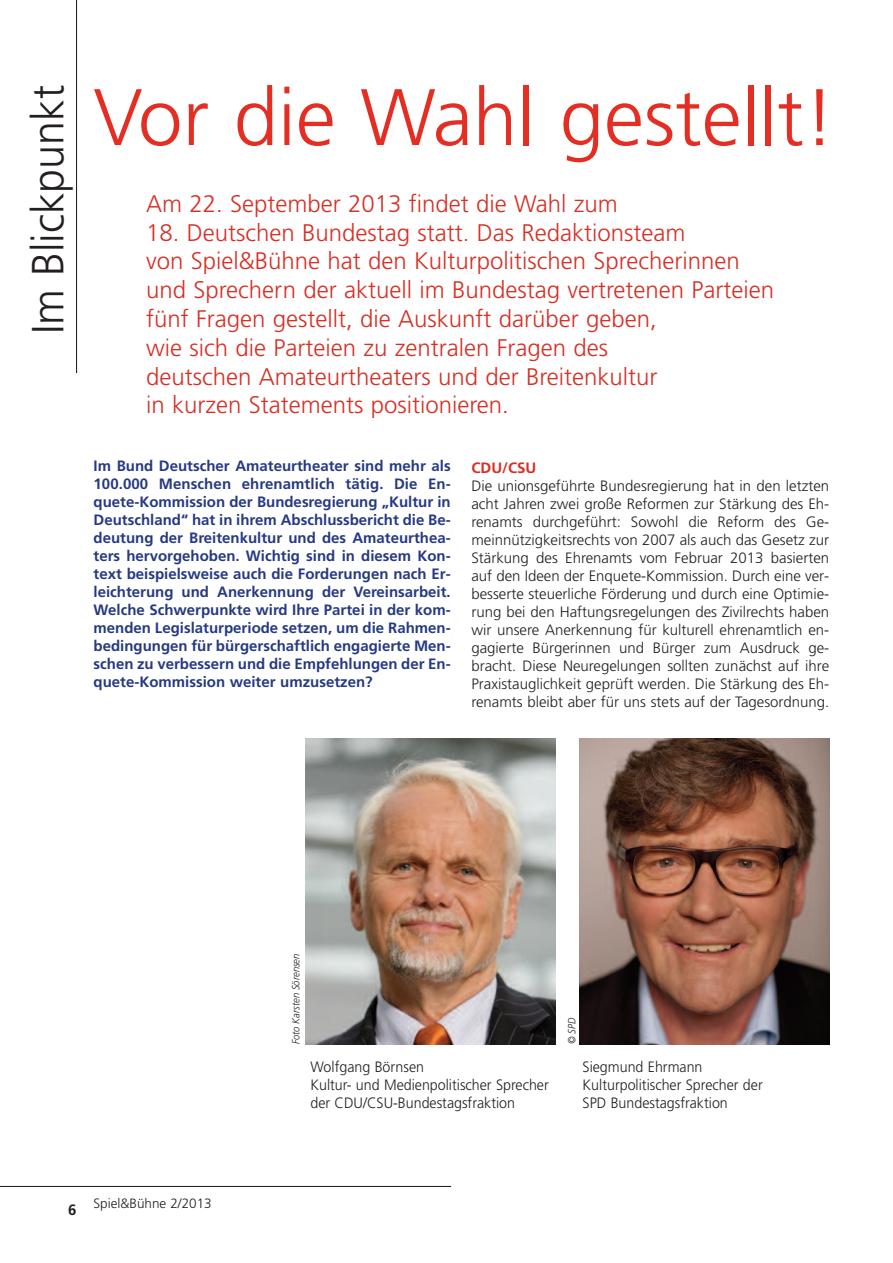
<style>
.page{position:relative;width:893px;height:1263px;background:#fff}
.page>*{position:absolute;margin:0;border:0;box-sizing:border-box;transform-origin:0 0}
.t1{font:300 79.95px "Frutiger";color:#e52e23}
.t2{font:300 45px "Frutiger";color:#231f20;scale:.95 1}
.t3{font:300 24px/28.8px "Frutiger";color:#d62f24}
.t4{font:300 15px/18px "Frutiger";color:#231f20;text-align:justify}
.t5{font:700 15px/18px "Frutiger";color:#263a83;text-align:justify}
.t6{font:300 15px/18px "Frutiger";color:#231f20;scale:.95 1}
.t7{font:700 15px "Frutiger";color:#d62f24}
.t8{font:300 13.5px "Frutiger";color:#231f20}
.t9{font:italic 300 10.5px "Frutiger";color:#231f20;scale:.9 1}
.s1{font-weight:700;font-size:15px}
</style>
<div class="page">
<hr style="left:0;top:1186px;width:451px;height:1px;background:#231f20">
<hr style="left:76px;top:0;width:1px;height:373px;background:#231f20">
<img style="left:305px;top:738px;width:250px;height:306px">
<img style="left:579px;top:738px;width:250px;height:306px">
<h2 class="t2" style="left:30px;top:334px;width:264px;rotate:-90deg">Im Blickpunkt</h2>
<h1 class="t1" style="left:94px;top:85px;width:743px">Vor die Wahl gestellt!</h1>
<h3 class="t3" style="left:146px;top:191px;width:473px">Am 22. September 2013 findet die Wahl zum</h3>
<p class="t3" style="left:146px;top:220px;width:630px">18. Deutschen Bundestag statt. Das Redaktionsteam<br>von Spiel&amp;Bühne hat den Kulturpolitischen Sprecherinnen und Sprechern der aktuell im Bundestag vertretenen Parteien fünf Fragen gestellt, die Auskunft darüber geben,<br>wie sich die Parteien zu zentralen Fragen des<br>deutschen Amateurtheaters und der Breitenkultur<br>in kurzen Statements positionieren.</p>
<p class="t5" style="left:94px;top:457px;width:359px">Im Bund Deutscher Amateurtheater sind mehr als 100.000 Menschen ehrenamtlich tätig. Die En&shy;quete-Kommission der Bundesregierung „Kultur in Deutschland“ hat in ihrem Abschlussbericht die Be&shy;deutung der Breitenkultur und des Amateurthea&shy;ters hervorgehoben. Wichtig sind in diesem Kon&shy;text beispielsweise auch die Forderungen nach Er&shy;leichterung und Anerkennung der Vereinsarbeit.<br>Welche Schwerpunkte wird Ihre Partei in der kom&shy;menden Legislaturperiode setzen, um die Rahmen&shy;bedingungen für bürgerschaftlich engagierte Men&shy;schen zu verbessern und die Empfehlungen der En&shy;quete-Kommission weiter umzusetzen?</p>
<p class="t7" style="left:471px;top:462px;width:66px">CDU/CSU</p>
<p class="t4" style="left:471px;top:478px;width:359px">Die unionsgeführte Bundesregierung hat in den letzten acht Jahren zwei große Reformen zur Stärkung des Eh&shy;renamts durchgeführt: Sowohl die Reform des Ge&shy;meinnützigkeitsrechts von 2007 als auch das Gesetz zur Stärkung des Ehrenamts vom Februar 2013 basierten auf den Ideen der Enquete-Kommission. Durch eine ver&shy;besserte steuerliche Förderung und durch eine Optimie&shy;rung bei den Haftungsregelungen des Zivilrechts haben wir unsere Anerkennung für kulturell ehrenamtlich en&shy;gagierte Bürgerinnen und Bürger zum Ausdruck ge&shy;bracht. Diese Neuregelungen sollten zunächst auf ihre Praxistauglichkeit geprüft werden. Die Stärkung des Eh&shy;renamts bleibt aber für uns stets auf der Tagesordnung.</p>
<p class="t9" style="left:292px;top:1044px;width:102px;rotate:-90deg">Foto Karsten Sörensen</p>
<p class="t9" style="left:567px;top:1044px;width:31px;rotate:-90deg">© SPD</p>
<p class="t6" style="left:310px;top:1059px;width:252px">Wolfgang Börnsen<br>Kultur- und Medienpolitischer Sprecher der CDU/CSU-Bundestagsfraktion</p>
<p class="t6" style="left:583px;top:1059px;width:191px">Siegmund Ehrmann<br>Kulturpolitischer Sprecher der<br>SPD Bundestagsfraktion</p>
<p class="t8" style="left:68px;top:1198px;width:145px"><span class="s1">6</span> Spiel&amp;Bühne 2/2013</p>
</div>
